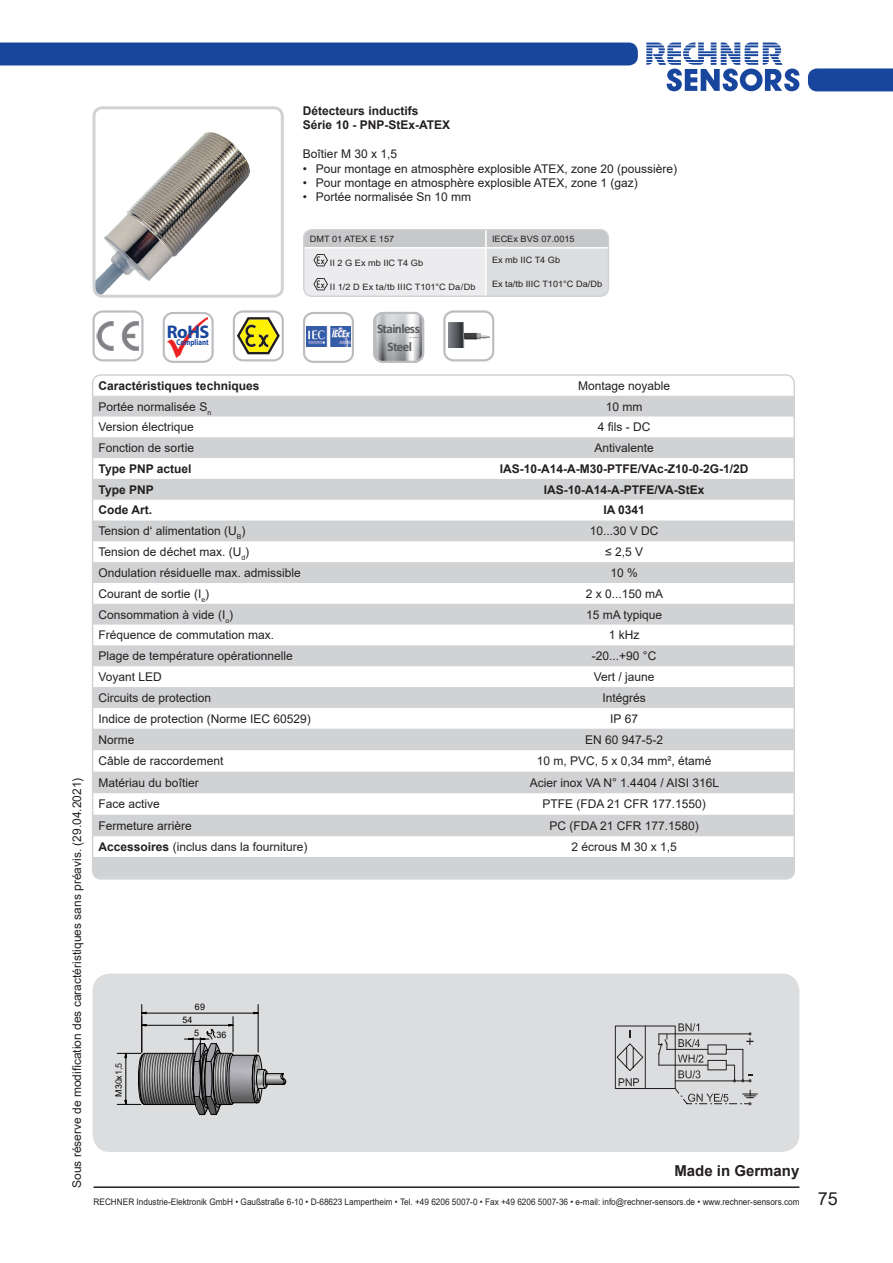
<style>
.page{position:relative;width:893px;height:1263px;background:#fff}
.page>*{position:absolute;margin:0;border:0;box-sizing:border-box;transform-origin:0 0}
.t1{font:700 18.3px "Myriad Pro";color:#18469d}
.t2{font:700 15px "Arial";color:#231f20}
.t3{font:700 13.05px/18.1px "Calibri";letter-spacing:-.045em;color:#57585a;text-align:center}
.Text_neben_Foto{font:12px "Arial";color:#231f20}
.Text_neben_Foto-2{font:700 12px "Arial";color:#231f20}
.t4{font:9px "Arial";color:#231f20;scale:.91 1}
.t5{font:8.85px "Arial";letter-spacing:-.01em;color:#000}
.t6{font:8.85px "Arial";color:#231f20}
.Text_neben_Foto-3{font:8.7px "Arial";color:#231f20;scale:1.05 1}
.Text_neben_Foto-4{font:8.7px "Arial";letter-spacing:.02em;color:#231f20;scale:1.05 1}
.t7{font:700 8.4px "Myriad Pro";color:#18469d;scale:.82 1}
.s1{font-weight:700}
.s2{color:#000}
.s3{color:#231f20}
.s4{font-size:18px}
</style>
<div class="page">
<svg style="left:646px;top:43px;width:153px;height:48px"></svg>
<div style="left:808px;top:68px;width:85px;height:23px;background:#18469d"></div>
<hr style="left:94px;top:1186px;width:705px;height:2px;background:#231f20">
<div style="left:0;top:43px;width:638px;height:22px;background:#18469d"></div>
<div style="left:92px;top:973px;width:707px;height:179px;background:#dcdddf;border-radius:18px"></div>
<img style="left:96px;top:110px;width:184px;height:184px">
<div style="left:92px;top:106px;width:192px;height:192px;border:3px solid #d1d2d4;border-radius:9px"></div>
<div style="left:92px;top:310px;width:52px;height:51px;border:2px solid #bcbdc0;border-radius:9px"></div>
<svg style="left:97px;top:321px;width:42px;height:30px"></svg>
<div style="left:163px;top:312px;width:51px;height:51px;border:2px solid #bcbdc0;border-radius:9px"></div>
<img style="left:167px;top:318px;width:40px;height:39px">
<div style="left:303px;top:312px;width:51px;height:51px;border:2px solid #bcbdc0;border-radius:9px"></div>
<img style="left:307px;top:326px;width:43px;height:20px">
<div style="left:233px;top:310px;width:51px;height:51px;border:2px solid #bcbdc0;border-radius:9px"></div>
<svg style="left:237px;top:317px;width:43px;height:37px"></svg>
<svg style="left:373px;top:312px;width:51px;height:51px"></svg>
<div style="left:443px;top:310px;width:51px;height:51px;border:2px solid #bcbdc0;border-radius:9px"></div>
<img style="left:449px;top:323px;width:40px;height:24px">
<svg style="left:304px;top:230px;width:304px;height:66px"></svg>
<hr style="left:304px;top:247px;width:182px;height:2px;background:#fff">
<hr style="left:485px;top:249px;width:2px;height:23px;background:#fff">
<hr style="left:485px;top:272px;width:2px;height:24px;background:#fff">
<img style="left:312px;top:254px;width:15px;height:12px">
<img style="left:312px;top:278px;width:15px;height:12px">
<div style="left:303px;top:229px;width:306px;height:68px;border:2px solid #d1d2d4;border-radius:9px"></div>
<svg style="left:615px;top:1023px;width:143px;height:82px"></svg>
<img style="left:142px;top:1029px;width:145px;height:87px">
<hr style="left:144px;top:1104px;width:51px;height:1px;background:#000">
<hr style="left:144px;top:1053px;width:51px;height:1px;background:#000">
<hr style="left:146px;top:1013px;width:108px;height:1px;background:#000">
<hr style="left:258px;top:1004px;width:1px;height:48px;background:#000">
<hr style="left:141px;top:1004px;width:1px;height:48px;background:#000">
<svg style="left:117px;top:1050px;width:28px;height:58px"></svg>
<hr style="left:146px;top:1025px;width:83px;height:1px;background:#000">
<hr style="left:233px;top:1017px;width:1px;height:35px;background:#000">
<hr style="left:141px;top:1017px;width:1px;height:35px;background:#000">
<svg style="left:184px;top:1024px;width:102px;height:91px"></svg>
<svg style="left:93px;top:396px;width:701px;height:482px;fill:#d3d4d6"></svg>
<div style="left:92px;top:374px;width:703px;height:505px;border:2px solid #d1d2d4;border-radius:9px"></div>
<p class="Text_neben_Foto-2" style="left:303px;top:102px;width:117px">Détecteurs inductifs</p>
<p class="Text_neben_Foto-2" style="left:303px;top:117px;width:149px">Série 10 - PNP-StEx-ATEX</p>
<p class="Text_neben_Foto" style="left:303px;top:146px;width:96px">Boîtier M 30 x 1,5</p>
<p class="Text_neben_Foto" style="left:303px;top:160px;width:376px">• Pour montage en atmosphère explosible ATEX, zone 20 (poussière)</p>
<p class="Text_neben_Foto" style="left:303px;top:175px;width:336px">• Pour montage en atmosphère explosible ATEX, zone 1 (gaz)</p>
<p class="Text_neben_Foto" style="left:303px;top:189px;width:170px">• Portée normalisée Sn 10 mm</p>
<p class="Text_neben_Foto-3" style="left:310px;top:233px;width:82px">DMT 01 ATEX E 157</p>
<p class="Text_neben_Foto-3" style="left:492px;top:233px;width:80px">IECEx BVS 07.0015</p>
<p class="Text_neben_Foto-3" style="left:330px;top:257px;width:90px">II 2 G Ex mb IIC T4 Gb</p>
<p class="Text_neben_Foto-3" style="left:492px;top:254px;width:66px">Ex mb IIC T4 Gb</p>
<p class="Text_neben_Foto-4" style="left:330px;top:281px;width:140px">II 1/2 D Ex ta/tb IIIC T101°C Da/Db</p>
<p class="Text_neben_Foto-3" style="left:492px;top:278px;width:106px">Ex ta/tb IIIC T101°C Da/Db</p>
<p class="t1" style="left:167px;top:320px;width:44px">RoHS</p>
<p class="t3" style="left:377px;top:319px;width:44px">Stainless<br>Steel</p>
<p class="t7" style="left:177px;top:337px;width:41px">Compliant</p>
<p class="Text_neben_Foto" style="left:69px;top:1188px;width:412px;rotate:-90deg">Sous réserve de modification des caractéristiques sans préavis. (29.04.2021)</p>
<p class="Text_neben_Foto-2" style="left:99px;top:377px;width:162px">Caractéristiques techniques</p>
<p class="Text_neben_Foto" style="left:578px;top:377px;width:94px">Montage noyable</p>
<p class="Text_neben_Foto" style="left:99px;top:398px;width:114px">Portée normalisée S<sub>n</sub></p>
<p class="Text_neben_Foto" style="left:606px;top:398px;width:38px">10 mm</p>
<p class="Text_neben_Foto" style="left:99px;top:419px;width:97px">Version électrique</p>
<p class="Text_neben_Foto" style="left:598px;top:419px;width:54px">4 fils - DC</p>
<p class="Text_neben_Foto" style="left:99px;top:440px;width:97px">Fonction de sortie</p>
<p class="Text_neben_Foto" style="left:594px;top:440px;width:61px">Antivalente</p>
<p class="Text_neben_Foto-2" style="left:99px;top:460px;width:94px">Type PNP actuel</p>
<p class="Text_neben_Foto-2" style="left:500px;top:460px;width:250px">IAS-10-A14-A-M30-PTFE/VAc-Z10-0-2G-1/2D</p>
<p class="Text_neben_Foto-2" style="left:99px;top:481px;width:57px">Type PNP</p>
<p class="Text_neben_Foto-2" style="left:544px;top:481px;width:162px">IAS-10-A14-A-PTFE/VA-StEx</p>
<p class="Text_neben_Foto-2" style="left:99px;top:502px;width:55px">Code Art.</p>
<p class="Text_neben_Foto-2" style="left:603px;top:502px;width:43px">IA 0341</p>
<p class="Text_neben_Foto" style="left:99px;top:523px;width:148px">Tension d‘ alimentation (U<sub>B</sub>)</p>
<p class="Text_neben_Foto" style="left:590px;top:523px;width:70px">10...30 V DC</p>
<p class="Text_neben_Foto" style="left:99px;top:544px;width:152px">Tension de déchet max. (U<sub>d</sub>)</p>
<p class="Text_neben_Foto" style="left:605px;top:544px;width:39px">≤ 2,5 V</p>
<p class="Text_neben_Foto" style="left:99px;top:564px;width:204px">Ondulation résiduelle max. admissible</p>
<p class="Text_neben_Foto" style="left:610px;top:564px;width:29px">10 %</p>
<p class="Text_neben_Foto" style="left:99px;top:585px;width:112px">Courant de sortie (I<sub>e</sub>)</p>
<p class="Text_neben_Foto" style="left:586px;top:585px;width:79px">2 x 0...150 mA</p>
<p class="Text_neben_Foto" style="left:99px;top:606px;width:136px">Consommation à vide (I<sub>o</sub>)</p>
<p class="Text_neben_Foto" style="left:586px;top:606px;width:78px">15 mA typique</p>
<p class="Text_neben_Foto" style="left:99px;top:627px;width:177px">Fréquence de commutation max.</p>
<p class="Text_neben_Foto" style="left:609px;top:627px;width:32px">1 kHz</p>
<p class="Text_neben_Foto" style="left:99px;top:648px;width:196px">Plage de température opérationnelle</p>
<p class="Text_neben_Foto" style="left:592px;top:648px;width:66px">-20...+90 °C</p>
<p class="Text_neben_Foto" style="left:99px;top:668px;width:65px">Voyant LED</p>
<p class="Text_neben_Foto" style="left:594px;top:668px;width:62px">Vert / jaune</p>
<p class="Text_neben_Foto" style="left:99px;top:689px;width:114px">Circuits de protection</p>
<p class="Text_neben_Foto" style="left:602px;top:689px;width:45px">Intégrés</p>
<p class="Text_neben_Foto" style="left:99px;top:710px;width:214px">Indice de protection (Norme IEC 60529)</p>
<p class="Text_neben_Foto" style="left:610px;top:710px;width:29px">IP 67</p>
<p class="Text_neben_Foto" style="left:99px;top:731px;width:37px">Norme</p>
<p class="Text_neben_Foto" style="left:585px;top:731px;width:80px">EN 60 947-5-2</p>
<p class="Text_neben_Foto" style="left:99px;top:753px;width:126px">Câble de raccordement</p>
<p class="Text_neben_Foto" style="left:537px;top:753px;width:176px">10 m, PVC, 5 x 0,34 mm², étamé</p>
<p class="Text_neben_Foto" style="left:99px;top:774px;width:102px">Matériau du boîtier</p>
<p class="Text_neben_Foto" style="left:530px;top:774px;width:191px">Acier inox VA N° 1.4404 / AISI 316L</p>
<p class="Text_neben_Foto" style="left:99px;top:796px;width:63px">Face active</p>
<p class="Text_neben_Foto" style="left:542px;top:796px;width:165px">PTFE (FDA 21 CFR 177.1550)</p>
<p class="Text_neben_Foto" style="left:99px;top:817px;width:95px">Fermeture arrière</p>
<p class="Text_neben_Foto" style="left:549px;top:817px;width:151px">PC (FDA 21 CFR 177.1580)</p>
<p class="Text_neben_Foto" style="left:99px;top:838px;width:210px"><span class="s1">Accessoires</span> (inclus dans la fourniture)</p>
<p class="Text_neben_Foto" style="left:571px;top:838px;width:107px">2 écrous M 30 x 1,5</p>
<p class="t5" style="left:195px;top:1001px;width:12px">69</p>
<p class="t5" style="left:183px;top:1013px;width:11px">54</p>
<p class="t6" style="left:113px;top:1097px;width:36px;rotate:-90deg"><span class="s2">M x</span>1 5,</p>
<p class="t5" style="left:113px;top:1089px;width:11px;rotate:-90deg">3<span class="s3">0</span></p>
<p class="t5" style="left:194px;top:1027px;width:6px">5</p>
<p class="t5" style="left:217px;top:1029px;width:11px">36</p>
<p class="t2" style="left:674px;top:1160px;width:127px">Made in Germany</p>
<p class="t4" style="left:94px;top:1195px;width:819px">RECHNER Industrie-Elektronik GmbH • Gaußstraße 6-10 • D-68623 Lampertheim • Tel. +49 6206 5007-0 • Fax +49 6206 5007-36 • e-mail: info@rechner-sensors.de • www.rechner-sensors.com <span class="s4">75</span></p>
</div>
